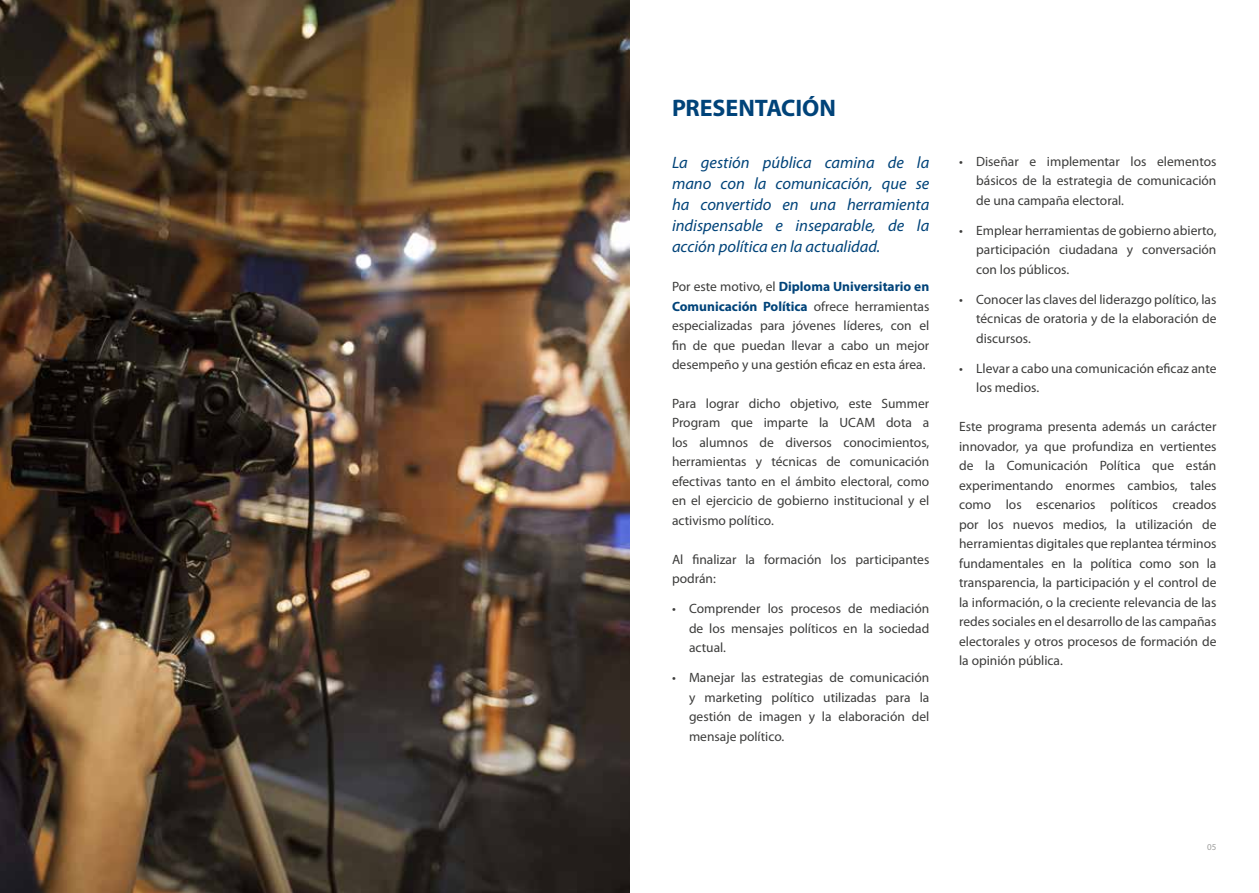
<style>
.page{position:relative;width:1259px;height:893px;background:#fff}
.page>*{position:absolute;margin:0;border:0;box-sizing:border-box;transform-origin:0 0}
.t1{font:700 24px "Myriad Pro";letter-spacing:-.005em;color:#004379}
.t2{font:italic 16.5px/21px "Myriad Pro";color:#004379;text-align:justify}
.t3{font:13.5px/19.5px "Myriad Pro";color:#3c3c3b;text-align:justify}
.t4{font:9px "Myriad Pro";color:#9d9d9c}
.s1{font-weight:700;color:#004379}
</style>
<div class="page">
<img style="left:0;top:0;width:629px;height:893px">
<h1 class="t1" style="left:672px;top:92px;width:165px">PRESENTACIÓN</h1>
<p class="t2" style="left:672px;top:152px;width:259px">La gestión pública camina de la mano con la comunicación, que se ha convertido en una herramienta indispensable e inseparable, de la acción política en la actualidad.</p>
<p class="t3" style="left:672px;top:277px;width:259px">Por este motivo, el <span class="s1">Diploma Universitario en Comunicación Política</span> ofrece herramientas especializadas para jóvenes líderes, con el fin de que puedan llevar a cabo un mejor desempeño y una gestión eficaz en esta área.</p>
<p class="t3" style="left:672px;top:393px;width:259px">Para lograr dicho objetivo, este Summer Program que imparte la UCAM dota a los alumnos de diversos conocimientos, herramientas y técnicas de comunicación efectivas tanto en el ámbito electoral, como en el ejercicio de gobierno institucional y el activismo político.</p>
<p class="t3" style="left:672px;top:549px;width:259px">Al finalizar la formación los participantes podrán:</p>
<p class="t3" style="left:689px;top:599px;width:242px;text-indent:-17px">• Comprender los procesos de mediación de los mensajes políticos en la sociedad actual.</p>
<p class="t3" style="left:689px;top:668px;width:242px;text-indent:-17px">• Manejar las estrategias de comunicación y marketing político utilizadas para la gestión de imagen y la elaboración del mensaje político.</p>
<p class="t3" style="left:976px;top:151px;width:242px;text-indent:-17px">• Diseñar e implementar los elementos básicos de la estrategia de comunicación de una campaña electoral.</p>
<p class="t3" style="left:976px;top:220px;width:242px;text-indent:-17px">• Emplear herramientas de gobierno abierto, participación ciudadana y conversación con los públicos.</p>
<p class="t3" style="left:976px;top:289px;width:242px;text-indent:-17px">• Conocer las claves del liderazgo político, las técnicas de oratoria y de la elaboración de discursos.</p>
<p class="t3" style="left:976px;top:358px;width:242px;text-indent:-17px">• Llevar a cabo una comunicación eficaz ante los medios.</p>
<p class="t3" style="left:959px;top:417px;width:259px">Este programa presenta además un carácter innovador, ya que profundiza en vertientes de la Comunicación Política que están experimentando enormes cambios, tales como los escenarios políticos creados por los nuevos medios, la utilización de herramientas digitales que replantea términos fundamentales en la política como son la transparencia, la participación y el control de la información, o la creciente relevancia de las redes sociales en el desarrollo de las campañas electorales y otros procesos de formación de la opinión pública.</p>
<p class="t4" style="left:1207px;top:842px;width:11px">05</p>
</div>
